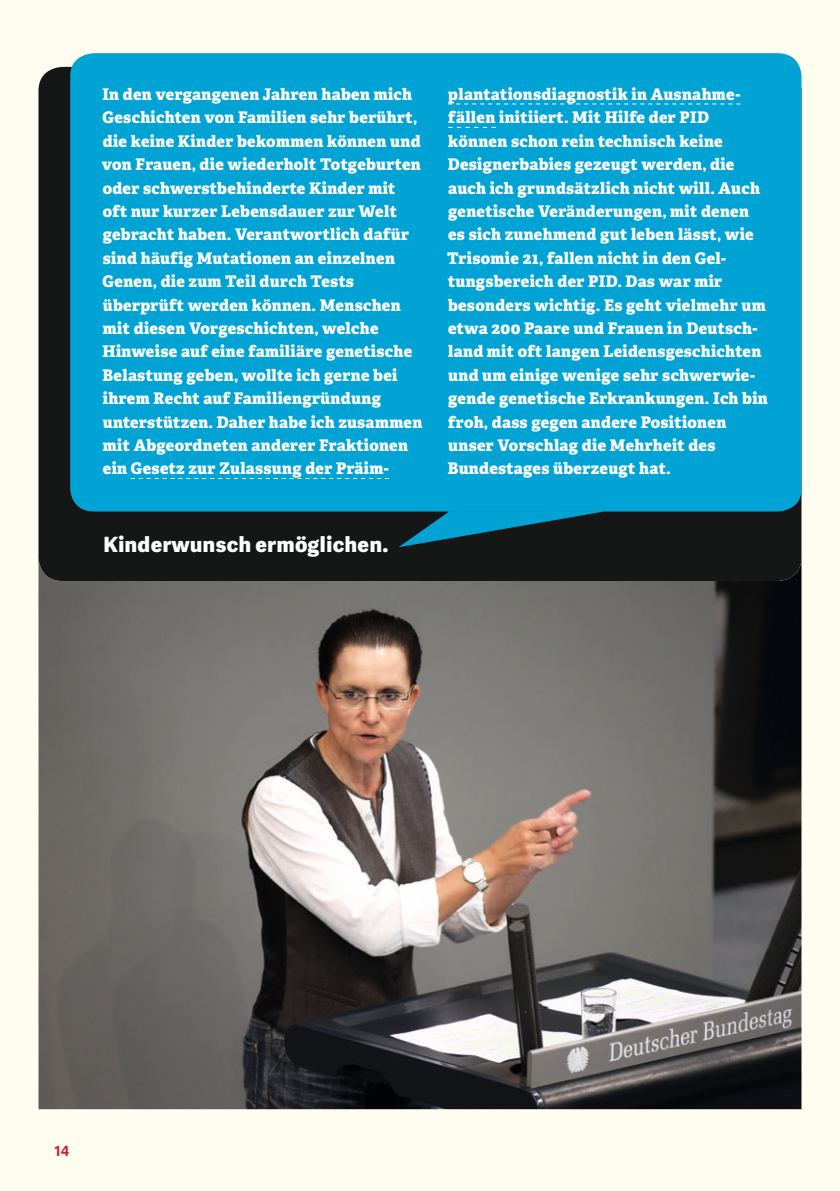
<style>
.page{position:relative;width:840px;height:1191px;background:#fff}
.page>*{position:absolute;margin:0;border:0;box-sizing:border-box;transform-origin:0 0}
.t1{font:800 21px "Adelle Sans";letter-spacing:.025em;color:#fff}
.t2{font:800 16px/23.4px "Adelle";letter-spacing:.02em;color:#fff}
.t3{font:700 14px "Adelle Sans";color:#ce1f36}
</style>
<div class="page">
<div style="left:0;top:0;width:839px;height:1191px;background:#fffdef"></div>
<img style="left:38px;top:562px;width:763px;height:547px">
<div style="left:38px;top:67px;width:763px;height:514px;background:#151616;border-radius:24px"></div>
<svg style="left:70px;top:53px;width:731px;height:494px;background:#0199c7"></svg>
<svg style="left:131px;top:478px;width:257px;height:1px"></svg>
<svg style="left:448px;top:103px;width:292px;height:1px"></svg>
<svg style="left:448px;top:127px;width:47px;height:1px"></svg>
<p class="t2" style="left:102px;top:83px;width:322px">In den vergangenen Jahren haben mich Geschichten von Familien sehr berührt, die keine Kinder bekommen können und von Frauen, die wiederholt Totgeburten oder schwerstbehinderte Kinder mit oft nur kurzer Lebensdauer zur Welt gebracht haben. Verantwortlich dafür sind häufig Mutationen an einzelnen Genen, die zum Teil durch Tests überprüft werden können. Menschen mit diesen Vorgeschichten, welche Hinweise auf eine familiäre genetische Belastung geben, wollte ich gerne bei ihrem Recht auf Familiengründung unterstützen. Daher habe ich zusammen mit Abgeordneten anderer Fraktionen ein Gesetz zur Zulassung der Präim-</p>
<p class="t2" style="left:447px;top:83px;width:322px">plantationsdiagnostik in Ausnahme&shy;fällen initiiert. Mit Hilfe der PID können schon rein technisch keine Designerbabies gezeugt werden, die auch ich grundsätzlich nicht will. Auch genetische Veränderungen, mit denen es sich zunehmend gut leben lässt, wie Trisomie 21, fallen nicht in den Gel&shy;tungsbereich der PID. Das war mir besonders wichtig. Es geht vielmehr um etwa 200 Paare und Frauen in Deutsch&shy;land mit oft langen Leidensgeschichten und um einige wenige sehr schwerwie&shy;gende genetische Erkrankungen. Ich bin froh, dass gegen andere Positionen unser Vorschlag die Mehrheit des Bundestages überzeugt hat.</p>
<h1 class="t1" style="left:103px;top:529px;width:286px">Kinderwunsch ermöglichen.</h1>
<p class="t3" style="left:54px;top:1141px;width:16px">14</p>
</div>
